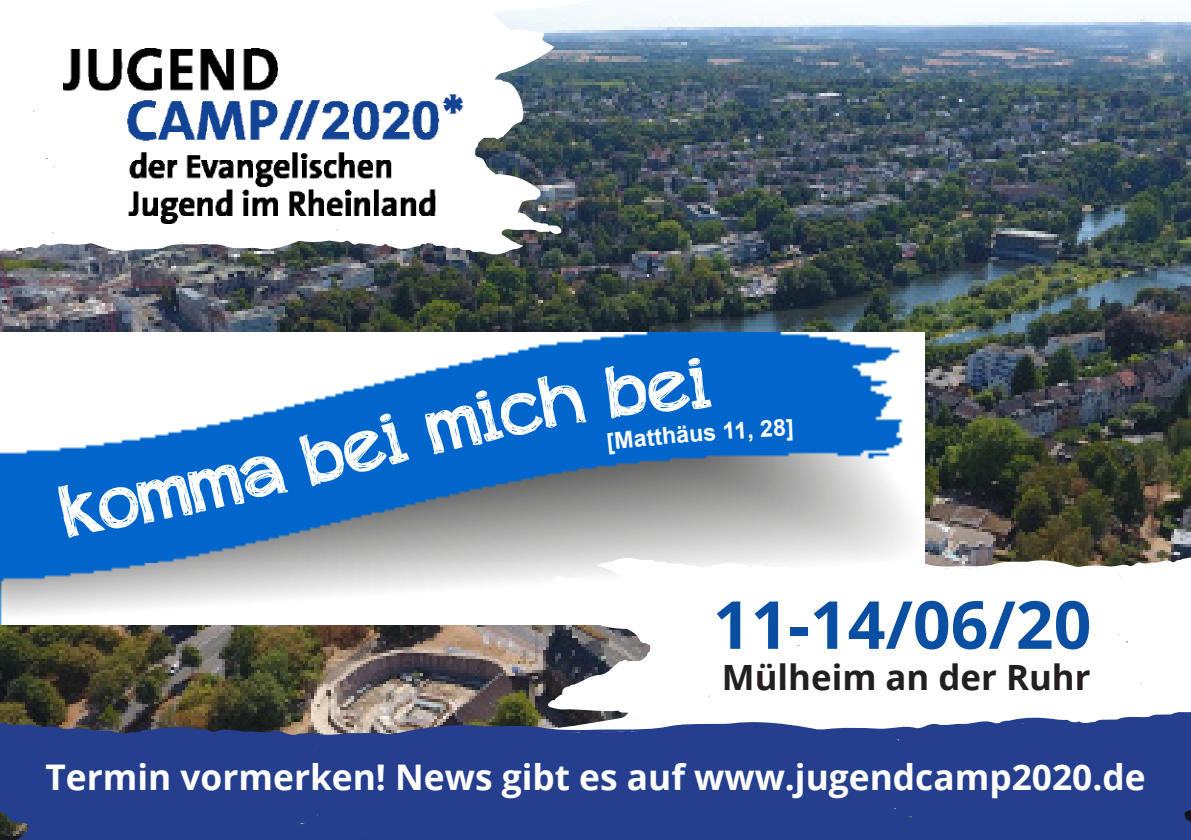
<style>
.page{position:relative;width:1191px;height:840px;background:#fff}
.page>*{position:absolute;margin:0;border:0;box-sizing:border-box;transform-origin:0 0}
.Fließtext_links_mit{font:700 66px "Open Sans";color:#0a4fa2}
.Fließtext_links_mit-2{font:700 35.2px "Open Sans";color:#fff}
.Fließtext_links_mit-3{font:700 34.8px "Open Sans";color:#231f20}
.t1{font:700 23.2px "Arial";color:#fff}
</style>
<div class="page">
<img style="left:0;top:10px;width:1191px;height:697px">
<img style="left:0;top:332px;width:925px;height:292px">
<svg style="left:0;top:7px;width:614px;height:255px"></svg>
<img style="left:63px;top:48px;width:410px;height:176px">
<svg style="left:478px;top:549px;width:713px;height:158px"></svg>
<svg style="left:0;top:707px;width:1191px;height:132px;background:#374d8f"></svg>
<div style="left:58px;top:451px;width:230px;height:87px;background:#06c"></div>
<div style="left:299px;top:410px;width:111px;height:76px;background:#06c"></div>
<div style="left:424px;top:370px;width:162px;height:85px;background:#06c"></div>
<div style="left:605px;top:356px;width:187px;height:98px;background:#06c"></div>
<p class="t1" style="left:645px;top:422px;width:58px;rotate:-5deg">tthäu</p>
<p class="Fließtext_links_mit" style="left:713px;top:578px;width:380px">11-14/06/20</p>
<p class="Fließtext_links_mit-3" style="left:722px;top:652px;width:370px">Mülheim an der Ruhr</p>
<p class="Fließtext_links_mit-2" style="left:45px;top:752px;width:1101px">Termin vormerken! News gibt es auf www.jugendcamp2020.de</p>
</div>
